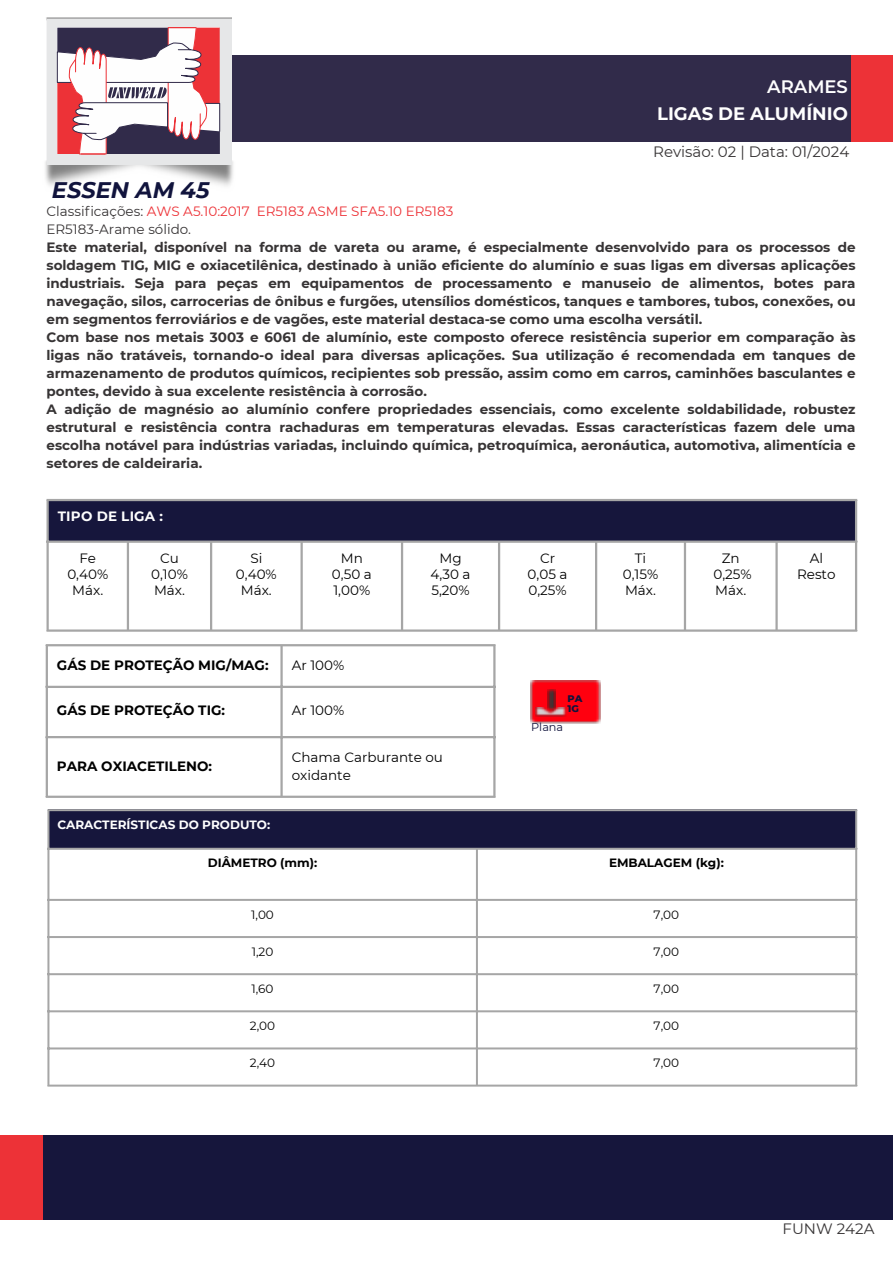
<style>
.page{position:relative;width:893px;height:1264px;background:#fff}
.page>*{position:absolute;margin:0;border:0;box-sizing:border-box;transform-origin:0 0}
.t1{font:italic 700 22.5px "Montserrat";color:#11143d}
.t2{font:700 18px/27px "Montserrat";color:#fefefe;text-align:right}
.t3{font:15px "Montserrat";color:#373435}
.t4{font:700 13.5px/18px "Montserrat";color:#373435}
.t5{font:13.5px/15.8px "Montserrat";color:#000}
.t6{font:700 13.5px "Montserrat";color:#000}
.t7{font:700 13.5px "Montserrat";letter-spacing:.015em;color:#fefefe}
.t8{font:12px "Montserrat";color:#000}
.t9{font:700 12px "Montserrat";color:#000}
.t10{font:700 12px "Montserrat";color:#fefefe}
.t11{font:11.25px "Montserrat";color:#11143d}
.t12{font:800 9.75px/9.4px "Montserrat";color:#11143d}
.s1{font-weight:600}
.s2{font-weight:400}
.s3{font-weight:400;color:#ed3237}
</style>
<div class="page">
<img style="left:45px;top:160px;width:188px;height:26px">
<div style="left:64px;top:56px;width:787px;height:86px;background:#312b4a"></div>
<img style="left:46px;top:17px;width:185px;height:148px">
<svg style="left:57px;top:27px;width:163px;height:128px;background:#b996a1"></svg>
<div style="left:851px;top:56px;width:41px;height:86px;background:#ed3237"></div>
<div style="left:0;top:1135px;width:55px;height:85px;background:#ed3237"></div>
<div style="left:43px;top:1135px;width:849px;height:85px;background:#16163c"></div>
<div style="left:47px;top:500px;width:809px;height:42px;background:#16163c"></div>
<hr style="left:46px;top:501px;width:3px;height:128px;background:#a6a6a6">
<hr style="left:127px;top:543px;width:2px;height:86px;background:#a6a6a6">
<hr style="left:210px;top:543px;width:2px;height:86px;background:#a6a6a6">
<hr style="left:300px;top:543px;width:3px;height:86px;background:#a6a6a6">
<hr style="left:401px;top:543px;width:2px;height:86px;background:#a6a6a6">
<hr style="left:498px;top:543px;width:2px;height:86px;background:#a6a6a6">
<hr style="left:595px;top:543px;width:2px;height:86px;background:#a6a6a6">
<hr style="left:683px;top:543px;width:3px;height:86px;background:#a6a6a6">
<hr style="left:775px;top:543px;width:2px;height:86px;background:#a6a6a6">
<hr style="left:854px;top:501px;width:3px;height:128px;background:#a6a6a6">
<hr style="left:46px;top:499px;width:811px;height:2px;background:#a6a6a6">
<hr style="left:46px;top:540px;width:811px;height:3px;background:#a6a6a6">
<hr style="left:46px;top:629px;width:811px;height:2px;background:#a6a6a6">
<hr style="left:46px;top:646px;width:2px;height:149px;background:#a6a6a6">
<hr style="left:280px;top:646px;width:3px;height:149px;background:#a6a6a6">
<hr style="left:493px;top:646px;width:2px;height:149px;background:#a6a6a6">
<hr style="left:46px;top:644px;width:449px;height:2px;background:#a6a6a6">
<hr style="left:46px;top:685px;width:449px;height:3px;background:#a6a6a6">
<hr style="left:46px;top:736px;width:449px;height:2px;background:#a6a6a6">
<hr style="left:46px;top:795px;width:449px;height:3px;background:#a6a6a6">
<img style="left:530px;top:680px;width:70px;height:43px">
<img style="left:535px;top:707px;width:31px;height:9px">
<img style="left:547px;top:689px;width:8px;height:22px">
<div style="left:48px;top:809px;width:808px;height:40px;background:#16163c"></div>
<hr style="left:47px;top:811px;width:2px;height:273px;background:#a6a6a6">
<hr style="left:476px;top:849px;width:2px;height:235px;background:#a6a6a6">
<hr style="left:855px;top:811px;width:2px;height:273px;background:#a6a6a6">
<hr style="left:47px;top:809px;width:810px;height:2px;background:#a6a6a6">
<hr style="left:47px;top:847px;width:810px;height:2px;background:#a6a6a6">
<hr style="left:47px;top:898px;width:810px;height:2px;background:#a6a6a6">
<hr style="left:47px;top:936px;width:810px;height:2px;background:#a6a6a6">
<hr style="left:47px;top:973px;width:810px;height:2px;background:#a6a6a6">
<hr style="left:47px;top:1010px;width:810px;height:2px;background:#a6a6a6">
<hr style="left:47px;top:1047px;width:810px;height:2px;background:#a6a6a6">
<hr style="left:47px;top:1084px;width:810px;height:2px;background:#a6a6a6">
<p class="t2" style="left:657px;top:73px;width:192px"><span class="s1">ARAMES<br></span>LIGAS DE ALUMÍNIO</p>
<p class="t1" style="left:52px;top:176px;width:159px">ESSEN AM 45</p>
<p class="t3" style="left:653px;top:143px;width:197px">Revisão: 02 | Data: 01/2024</p>
<h2 class="t4" style="left:46px;top:202px;width:810px"><span class="s2">Classificações:</span> <span class="s3">AWS A5.10:2017 ER5183 ASME SFA5.10 ER5183<br></span><span class="s2">ER5183-Arame sólido.<br></span>Este material, disponível na forma de vareta ou arame, é especialmente desenvolvido para os processos de soldagem TIG, MIG e oxiacetilênica, destinado à união eficiente do alumínio e suas ligas em diversas aplicações industriais. Seja para peças em equipamentos de processamento e manuseio de alimentos, botes para navegação, silos, carrocerias de ônibus e furgões, utensílios domésticos, tanques e tambores, tubos, conexões, ou em segmentos ferroviários e de vagões, este material destaca-se como uma escolha versátil.<br>Com base nos metais 3003 e 6061 de alumínio, este composto oferece resistência superior em comparação às ligas não tratáveis, tornando-o ideal para diversas aplicações. Sua utilização é recomendada em tanques de armazenamento de produtos químicos, recipientes sob pressão, assim como em carros, caminhões basculantes e pontes, devido à sua excelente resistência à corrosão.<br>A adição de magnésio ao alumínio confere propriedades essenciais, como excelente soldabilidade, robustez estrutural e resistência contra rachaduras em temperaturas elevadas. Essas características fazem dele uma escolha notável para indústrias variadas, incluindo química, petroquímica, aeronáutica, automotiva, alimentícia e setores de caldeiraria.</h2>
<h4 class="t7" style="left:58px;top:508px;width:107px">TIPO DE LIGA :</h4>
<p class="t5" style="left:79px;top:550px;width:18px">Fe</p>
<h1 class="t5" style="left:67px;top:566px;width:42px;text-align:center">0,40%<br>Máx.</h1>
<h5 class="t5" style="left:160px;top:550px;width:20px">Cu</h5>
<p class="t5" style="left:151px;top:566px;width:38px">0,10%<br>Máx.</p>
<p class="t5" style="left:250px;top:550px;width:13px">Si</p>
<p class="t5" style="left:236px;top:566px;width:42px;text-align:center">0,40%<br>Máx.</p>
<p class="t5" style="left:341px;top:550px;width:24px">Mn</p>
<p class="t5" style="left:332px;top:566px;width:41px">0,50 a<br>1,00%</p>
<p class="t6" style="left:57px;top:657px;width:213px">GÁS DE PROTEÇÃO MIG/MAG:</p>
<p class="t5" style="left:292px;top:657px;width:54px">Ar 100%</p>
<p class="t6" style="left:57px;top:702px;width:169px">GÁS DE PROTEÇÃO TIG:</p>
<p class="t5" style="left:292px;top:702px;width:54px">Ar 100%</p>
<p class="t5" style="left:439px;top:550px;width:24px">Mg</p>
<p class="t5" style="left:430px;top:566px;width:41px">4,30 a<br>5,20%</p>
<p class="t6" style="left:57px;top:757px;width:156px">PARA OXIACETILENO:</p>
<p class="t5" style="left:292px;top:748px;width:153px;line-height:18px">Chama Carburante ou oxidante</p>
<p class="t5" style="left:540px;top:550px;width:17px">Cr</p>
<p class="t5" style="left:527px;top:566px;width:41px">0,05 a<br>0,25%</p>
<p class="t12" style="left:567px;top:694px;width:16px">PA<br>1G</p>
<h6 class="t11" style="left:531px;top:720px;width:34px">Plana</h6>
<p class="t5" style="left:634px;top:550px;width:13px">Ti</p>
<p class="t5" style="left:622px;top:566px;width:37px">0,15%<br>Máx.</p>
<p class="t5" style="left:721px;top:550px;width:19px">Zn</p>
<p class="t5" style="left:713px;top:566px;width:40px">0,25%<br>Máx.</p>
<p class="t10" style="left:57px;top:817px;width:214px">CARACTERÍSTICAS DO PRODUTO:</p>
<p class="t9" style="left:208px;top:855px;width:111px">DIÂMETRO (mm):</p>
<p class="t9" style="left:609px;top:855px;width:116px">EMBALAGEM (kg):</p>
<p class="t8" style="left:251px;top:907px;width:24px">1,00</p>
<p class="t8" style="left:653px;top:907px;width:27px">7,00</p>
<p class="t8" style="left:252px;top:944px;width:23px">1,20</p>
<p class="t8" style="left:653px;top:944px;width:27px">7,00</p>
<p class="t8" style="left:251px;top:981px;width:24px">1,60</p>
<p class="t8" style="left:653px;top:981px;width:27px">7,00</p>
<p class="t8" style="left:250px;top:1018px;width:27px">2,00</p>
<p class="t8" style="left:653px;top:1018px;width:27px">7,00</p>
<p class="t8" style="left:250px;top:1055px;width:27px">2,40</p>
<p class="t8" style="left:653px;top:1055px;width:27px">7,00</p>
<p class="t5" style="left:809px;top:550px;width:15px">Al</p>
<p class="t5" style="left:797px;top:566px;width:40px">Resto</p>
<p class="t3" style="left:782px;top:1218px;width:93px">FUNW 242A</p>
</div>
